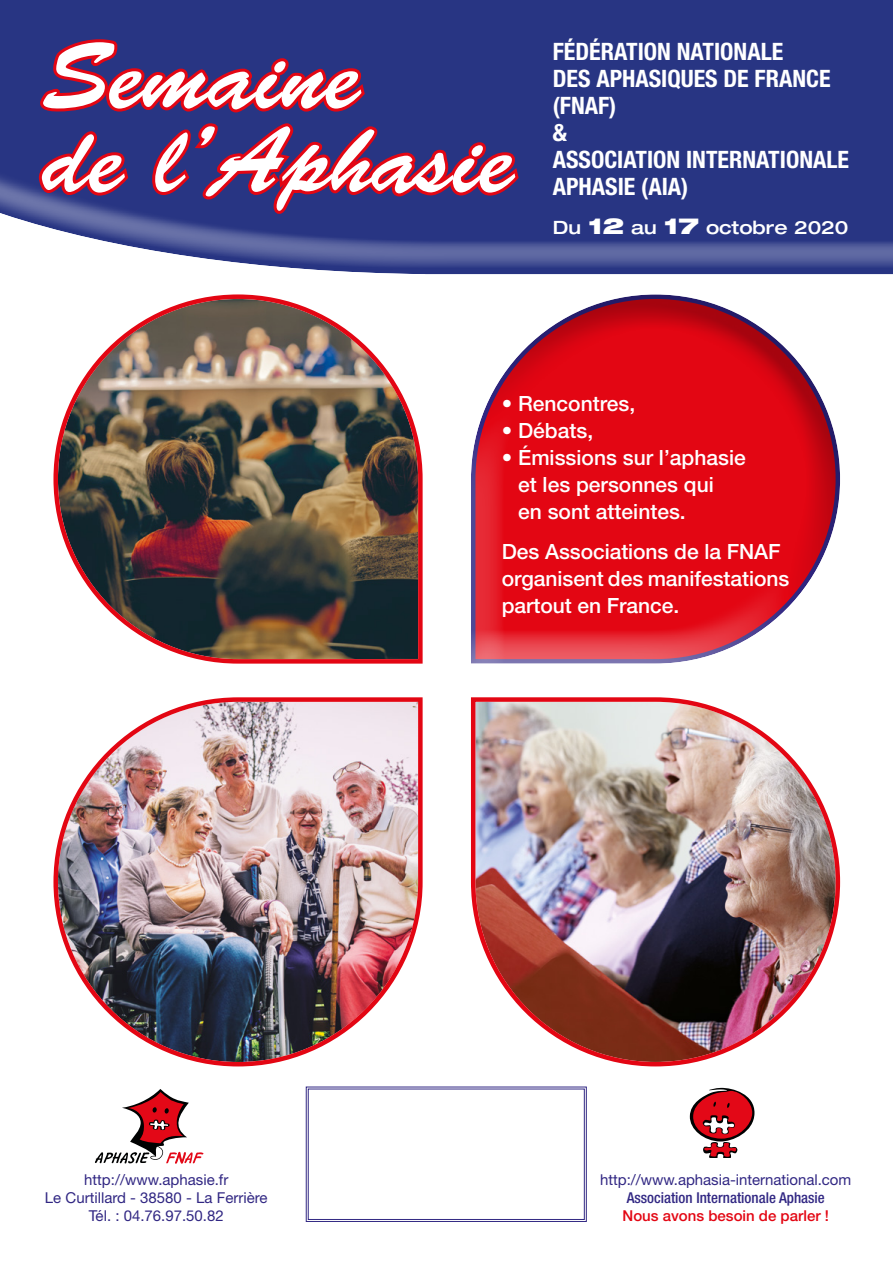
<style>
.page{position:relative;width:893px;height:1263px;background:#fff}
.page>*{position:absolute;margin:0;border:0;box-sizing:border-box;transform-origin:0 0}
.t1{font:94.5px/84px "Brush Script Std";color:#fff}
.t2{font:700 condensed 24px/27px "Helvetica Neue LT Std";color:#fff}
.t3{font:500 21px/27px "Helvetica Neue LT Std";letter-spacing:-.005em;color:#fff}
.t4{font:500 expanded 18.3px "Helvetica Neue LT Std";color:#fff}
.t5{font:15px/18px "Helvetica Neue LT Std";color:#312783;text-align:center}
.t6{font:500 condensed 15px "Helvetica Neue LT Std";color:#312783}
.t7{font:500 15px "Helvetica Neue LT Std";color:#e30613}
.s1{font-weight:900;font-size:22.2px}
</style>
<div class="page">
<svg style="left:305px;top:1086px;width:282px;height:136px"></svg>
<div style="left:308px;top:1088px;width:277px;height:132px;border:1px solid #312783"></div>
<div style="left:0;top:0;width:893px;height:276px;background:#a5add8;opacity:.75"></div>
<svg style="left:689px;top:1087px;width:66px;height:71px"></svg>
<svg style="left:95px;top:1089px;width:109px;height:75px"></svg>
<svg style="left:36px;top:36px;width:487px;height:181px;background:#5d2864"></svg>
<div style="left:458px;top:371px;width:382px;height:302px;background:#fff;opacity:.49"></div>
<div style="left:468px;top:294px;width:386px;height:313px;background:#24195d;opacity:.31"></div>
<img style="left:53px;top:697px;width:370px;height:370px">
<img style="left:471px;top:697px;width:370px;height:370px">
<img style="left:53px;top:294px;width:370px;height:370px">
<h1 class="t1" style="left:43px;top:37px;width:473px">Semaine<br>de l’Aphasie</h1>
<p class="t2" style="left:553px;top:37px;width:298px">FÉDÉRATION NATIONALE<br>DES APHASIQUES DE FRANCE (FNAF)<br>&amp;<br>ASSOCIATION INTERNATIONALE<br>APHASIE (AIA)</p>
<p class="t4" style="left:553px;top:216px;width:297px">Du <span class="s1">12</span> au <span class="s1">17</span> octobre 2020</p>
<p class="t5" style="left:45px;top:1170px;width:224px">http://www.aphasie.fr<br>Le Curtillard - 38580 - La Ferrière<br>Tél. : 04.76.97.50.82</p>
<p class="t3" style="left:502px;top:390px;width:135px">• Rencontres,</p>
<p class="t3" style="left:502px;top:417px;width:93px">• Débats,</p>
<p class="t3" style="left:518px;top:444px;width:229px;text-indent:-16px">• Émissions sur l’aphasie et les personnes qui<br>en sont atteintes.</p>
<p class="t3" style="left:502px;top:538px;width:289px">Des Associations de la FNAF organisent des manifestations partout en France.</p>
<p class="t5" style="left:600px;top:1170px;width:252px">http://www.aphasia-international.com</p>
<p class="t6" style="left:627px;top:1188px;width:200px">Association Internationale Aphasie</p>
<p class="t7" style="left:622px;top:1206px;width:208px">Nous avons besoin de parler !</p>
</div>
